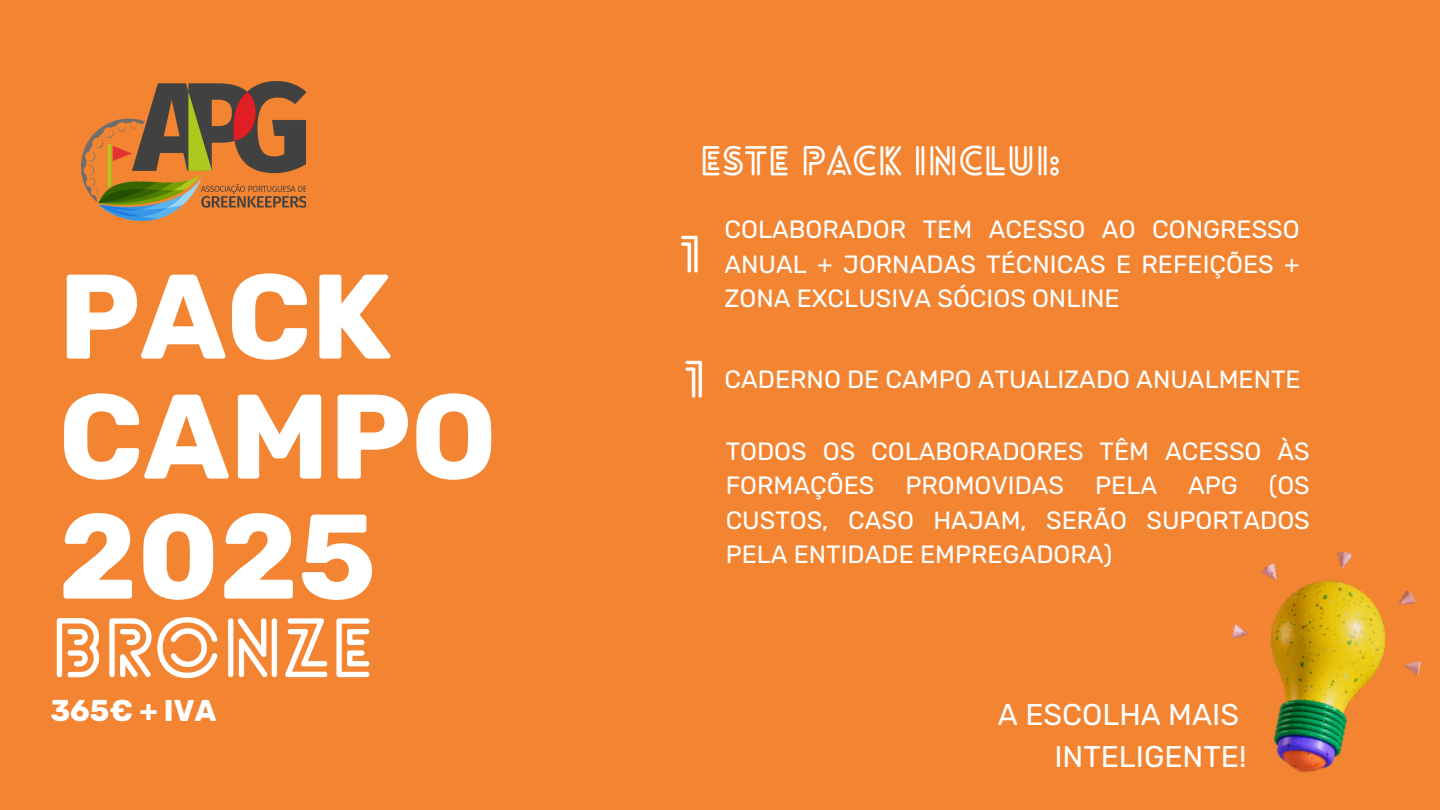
<style>
.page{position:relative;width:1440px;height:810px;background:#f28432}
.page>*{position:absolute;margin:0;border:0;box-sizing:border-box;transform-origin:0 0}
.t1{font:700 120px/120px "Rubik";color:#fff}
.t2{font:700 80px "Lovelo Line";color:#fff}
.t3{font:700 50px "Lovelo Line";color:#fff}
.t4{font:700 40px "Lovelo Line";color:#fff}
.t5{font:30px/42px "Rubik";color:#fff;text-align:right}
.t6{font:700 30px "Rubik";color:#fff}
.t7{font:25px/34.5px "Rubik";color:#fff;text-align:justify}
</style>
<div class="page">
<img style="left:81px;top:81px;width:225px;height:139px">
<img style="left:1232px;top:551px;width:190px;height:222px">
<p class="t1" style="left:59px;top:257px;width:440px">PACK<br>CAMPO<br>2025</p>
<p class="t2" style="left:50px;top:616px;width:325px">BRONZE</p>
<p class="t6" style="left:50px;top:693px;width:167px">365€ + IVA</p>
<p class="t4" style="left:700px;top:145px;width:361px">ESTE PACK INCLUI:</p>
<h2 class="t3" style="left:680px;top:235px;width:23px">1</h2>
<h1 class="t7" style="left:725px;top:212px;width:577px">COLABORADOR TEM ACESSO AO CONGRESSO ANUAL + JORNADAS TÉCNICAS E REFEIÇÕES + ZONA EXCLUSIVA SÓCIOS ONLINE</h1>
<p class="t3" style="left:684px;top:360px;width:23px">1</p>
<h3 class="t7" style="left:725px;top:362px;width:578px">CADERNO DE CAMPO ATUALIZADO ANUALMENTE</h3>
<p class="t7" style="left:726px;top:434px;width:586px">TODOS OS COLABORADORES TÊM ACESSO ÀS FORMAÇÕES PROMOVIDAS PELA APG (OS CUSTOS, CASO HAJAM, SERÃO SUPORTADOS PELA ENTIDADE EMPREGADORA)</p>
<p class="t5" style="left:998px;top:693px;width:250px">A ESCOLHA MAIS<br>INTELIGENTE!</p>
</div>
